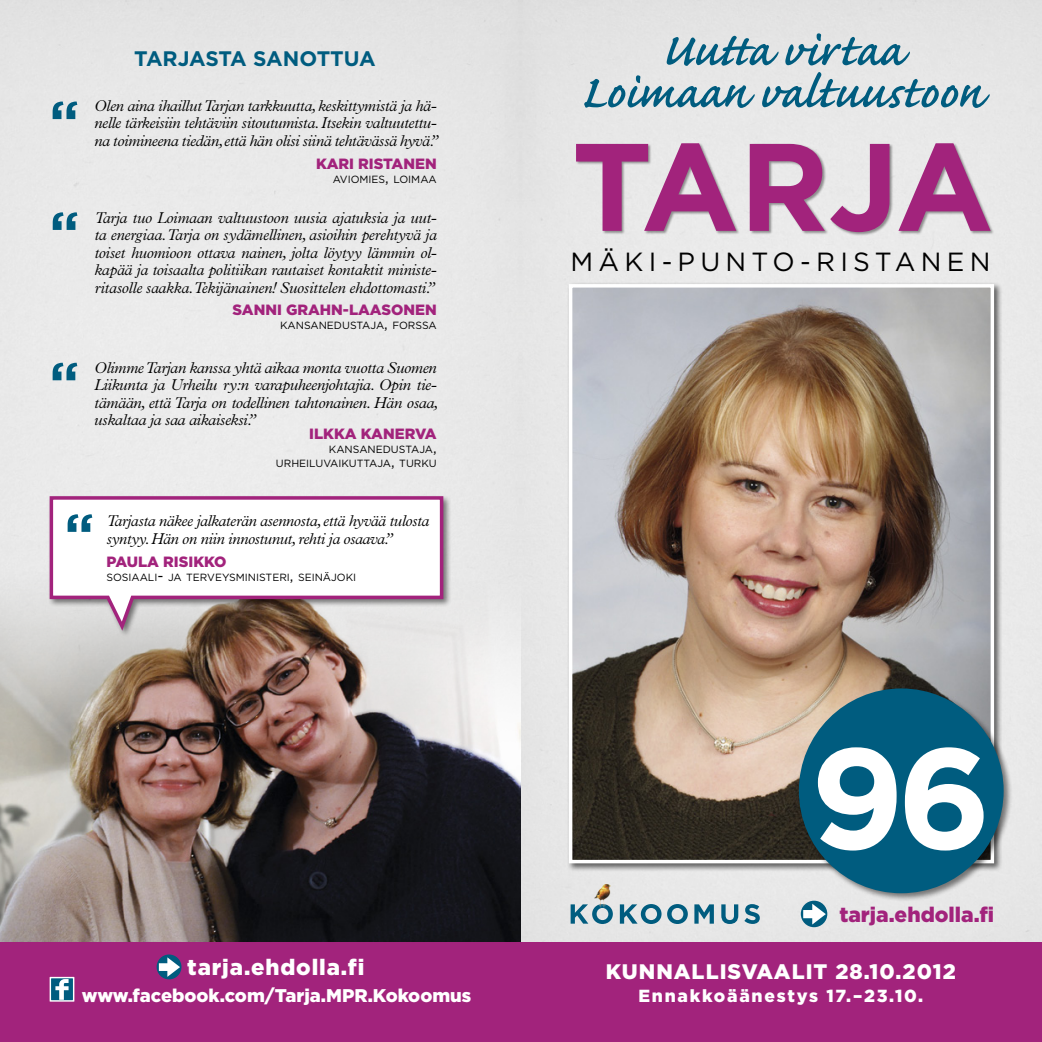
<style>
.page{position:relative;width:1042px;height:1042px;background:#fff}
.page>*{position:absolute;margin:0;border:0;box-sizing:border-box;transform-origin:0 0}
.t1{font:700 142.62px "Gotham";color:#fff}
.t2{font:700 124.25px "Gotham";letter-spacing:-.015em;color:#a2237c}
.t3{font:600 58.8px/42px "Caflisch Script Pro";color:#005c7f;text-align:center}
.t4{font:700 54.6px "Gotham";color:#005c7f}
.t5{font:26.25px "Gotham";letter-spacing:.2em;color:#000}
.t6{font:900 22.22px "Gotham HTF";letter-spacing:.04em;color:#fff}
.t7{font:900 21px "Gotham";letter-spacing:.05em;color:#fff}
.t8{font:700 21px "Gotham";letter-spacing:-.01em;color:#005c7f}
.t9{font:900 21px "Gotham HTF";color:#a2237c}
.t10{font:900 18.38px "Gotham HTF";color:#fff}
.t11{font:900 17.5px "Gotham";letter-spacing:.1em;color:#fff}
.sitaatti{font:italic 300 15.75px/17.5px "Plantin";letter-spacing:-.02em;color:#000;text-align:justify}
.t12{font:900 14.88px "Gotham HTF";color:#a2237c}
.t13{font:10.33px/14px "Gotham";color:#000;text-align:right}
.s1{font-size:14.88px}
</style>
<div class="page">
<div style="left:0;top:0;width:1042px;height:943px;background:#e8e8e8"></div>
<img style="left:0;top:494px;width:521px;height:449px">
<div style="left:0;top:943px;width:1042px;height:99px;background:#a2237c"></div>
<div style="left:575px;top:143px;width:419px;height:93px;background:#000;opacity:.4"></div>
<div style="left:567px;top:282px;width:436px;height:590px;background:#000;opacity:.6"></div>
<img style="left:574px;top:289px;width:415px;height:569px">
<div style="left:569px;top:284px;width:425px;height:579px;border:4px solid #fff"></div>
<svg style="left:570px;top:904px;width:43px;height:20px"></svg>
<svg style="left:620px;top:904px;width:41px;height:20px"></svg>
<svg style="left:667px;top:904px;width:21px;height:20px"></svg>
<svg style="left:694px;top:904px;width:20px;height:19px"></svg>
<svg style="left:721px;top:904px;width:17px;height:20px"></svg>
<svg style="left:744px;top:904px;width:16px;height:20px"></svg>
<img style="left:593px;top:884px;width:20px;height:23px">
<div style="left:797px;top:686px;width:215px;height:216px;background:#000;opacity:.5"></div>
<div style="left:799px;top:688px;width:204px;height:205px;background:#005c7f;border-radius:50%"></div>
<svg style="left:801px;top:900px;width:26px;height:27px"></svg>
<svg style="left:803px;top:903px;width:23px;height:21px"></svg>
<svg style="left:157px;top:954px;width:24px;height:25px"></svg>
<svg style="left:159px;top:957px;width:21px;height:20px"></svg>
<svg style="left:50px;top:977px;width:24px;height:24px"></svg>
<div style="left:51px;top:978px;width:22px;height:22px;background:#005c7f"></div>
<svg style="left:55px;top:979px;width:14px;height:21px"></svg>
<div style="left:48px;top:494px;width:404px;height:144px;background:#000;opacity:.5"></div>
<svg style="left:48px;top:494px;width:397px;height:141px"></svg>
<p class="t8" style="left:134px;top:45px;width:243px">TARJASTA SANOTTUA</p>
<p class="t4" style="left:50px;top:84px;width:31px">“</p>
<p class="sitaatti" style="left:94px;top:97px;width:344px">Olen aina ihaillut Tarjan tarkkuutta, keskittymistä ja hä&shy;nelle tärkeisiin tehtäviin sitoutumista. Itsekin valtuutettu-</p>
<p class="sitaatti" style="left:94px;top:132px;width:345px">na toimineena tiedän, että hän olisi siinä tehtävässä hyvä.”</p>
<p class="t12" style="left:316px;top:155px;width:122px">KARI RISTANEN</p>
<p class="t13" style="left:333px;top:172px;width:106px">AVIOMIES<span class="s1">,</span> LOIMAA</p>
<p class="t4" style="left:50px;top:195px;width:31px">“</p>
<p class="sitaatti" style="left:94px;top:209px;width:344px">Tarja tuo Loimaan valtuustoon uusia ajatuksia ja uut&shy;ta energiaa.Tarja on sydämellinen, asioihin perehtyvä ja toiset huomioon ottava nainen, jolta löytyy lämmin ol&shy;kapää ja toisaalta politiikan rautaiset kontaktit ministe&shy;ritasolle saakka.Tekijänainen! Suosittelen ehdottomasti.”</p>
<p class="t12" style="left:232px;top:301px;width:206px">SANNI GRAHN-LAASONEN</p>
<p class="t13" style="left:280px;top:318px;width:158px">KANSANEDUSTAJA<span class="s1">,</span> FORSSA</p>
<p class="t4" style="left:50px;top:346px;width:31px">“</p>
<p class="sitaatti" style="left:94px;top:359px;width:345px">Olimme Tarjan kanssa yhtä aikaa monta vuotta Suomen Liikunta ja Urheilu ry:n varapuheenjohtajia. Opin tie&shy;tämään, että Tarja on todellinen tahtonainen. Hän osaa, uskaltaa ja saa aikaiseksi.”</p>
<p class="t12" style="left:309px;top:425px;width:129px">ILKKA KANERVA</p>
<p class="t13" style="left:276px;top:442px;width:162px">KANSANEDUSTAJA<span class="s1">,<br></span>URHEILUVAIKUTTAJA<span class="s1">,</span> TURKU</p>
<p class="t4" style="left:64px;top:497px;width:31px">“</p>
<p class="sitaatti" style="left:106px;top:513px;width:324px">Tarjasta näkee jalkaterän asennosta, että hyvää tulosta</p>
<p class="sitaatti" style="left:106px;top:530px;width:288px">syntyy. Hän on niin innostunut, rehti ja osaava.”</p>
<p class="t12" style="left:106px;top:553px;width:122px">PAULA RISIKKO</p>
<p class="t13" style="left:106px;top:570px;width:251px">SOSIAALI<span class="s1">-</span> JA TERVEYSMINISTERI<span class="s1">,</span> SEINÄJOKI</p>
<p class="t6" style="left:187px;top:954px;width:179px">tarja.ehdolla.fi</p>
<p class="t10" style="left:82px;top:985px;width:391px">www.facebook.com/Tarja.MPR.Kokoomus</p>
<p class="t3" style="left:580px;top:36px;width:403px">Uutta virtaa<br>Loimaan valtuustoon</p>
<p class="t2" style="left:572px;top:104px;width:423px">TARJA</p>
<p class="t5" style="left:570px;top:245px;width:421px">MÄKI-PUNTO-RISTANEN</p>
<p class="t1" style="left:810px;top:704px;width:183px">96</p>
<p class="t9" style="left:839px;top:902px;width:156px">tarja.ehdolla.fi</p>
<p class="t7" style="left:606px;top:957px;width:351px">KUNNALLISVAALIT 28.10.2012</p>
<p class="t11" style="left:638px;top:984px;width:286px">Ennakkoäänestys 17.–23.10.</p>
</div>
